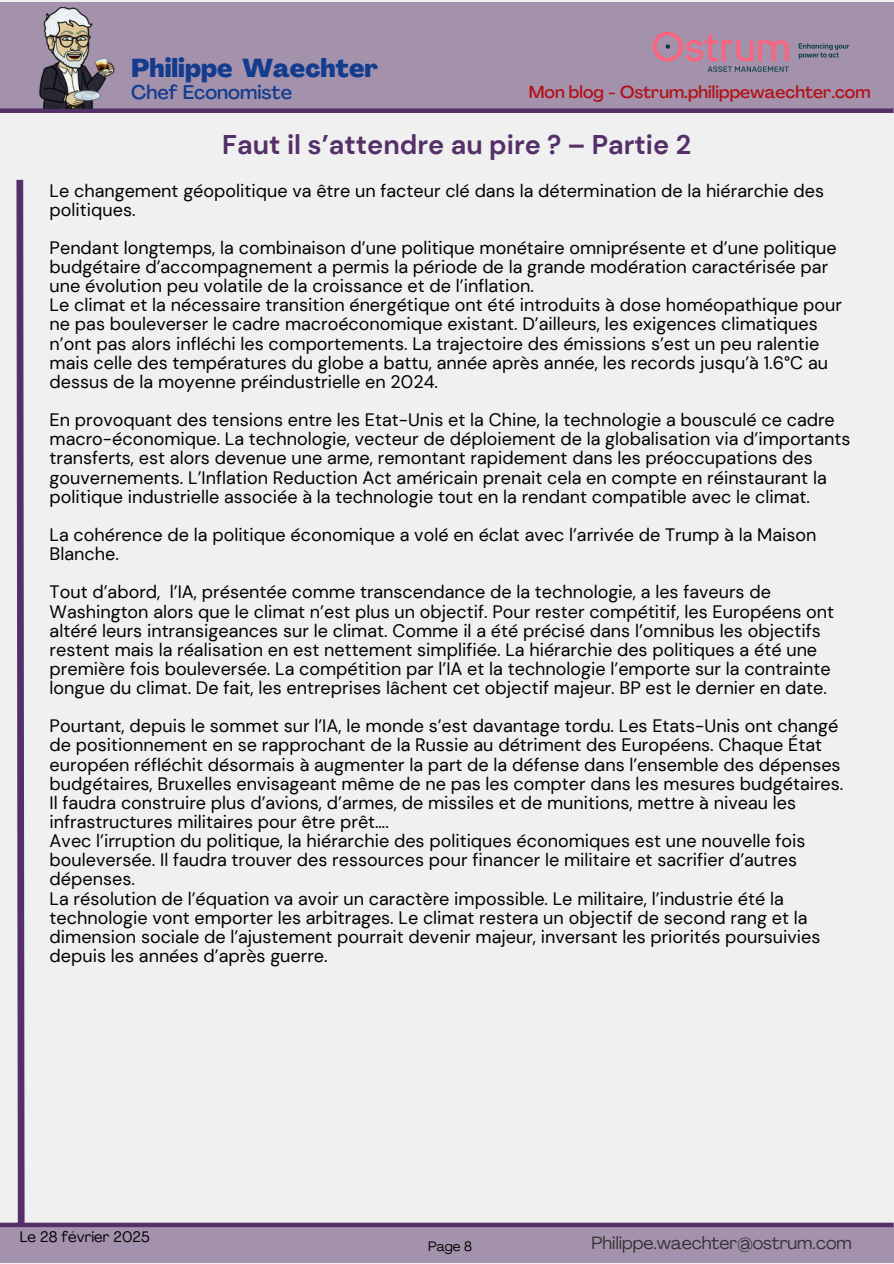
<style>
.page{position:relative;width:894px;height:1264px;background:#fff}
.page>*{position:absolute;margin:0;border:0;box-sizing:border-box;transform-origin:0 0}
.t1{font:700 27px "DM Sans";color:#553068}
.t2{font:800 25.5px "Agrandir";color:#143c8d}
.t3{font:500 19.5px "Agrandir";color:#143c8d}
.t4{font:18px/19.2px "DM Sans";color:#000}
.t5{font:17.55px "Agrandir";color:#313131}
.t6{font:500 17.1px "Agrandir";color:#b21218}
.t7{font:15px "Agrandir";color:#000}
.t8{font:13.5px "Agrandir";color:#000}
</style>
<div class="page">
<div style="left:0;top:0;width:893px;height:1263px;background:#f0f0f0"></div>
<div style="left:0;top:108px;width:893px;height:5px;background:#553068"></div>
<div style="left:0;top:1225px;width:893px;height:37px;background:#a492ad"></div>
<div style="left:0;top:1222px;width:893px;height:5px;background:#553068"></div>
<div style="left:0;top:2px;width:893px;height:106px;background:#a492ad"></div>
<img style="left:39px;top:6px;width:76px;height:102px">
<svg style="left:13px;top:179px;width:15px;height:1049px"></svg>
<img style="left:652px;top:31px;width:198px;height:41px">
<h3 class="t2" style="left:131px;top:57px;width:248px">Philippe Waechter</h3>
<h3 class="t3" style="left:131px;top:84px;width:162px">Chef Economiste</h3>
<p class="t6" style="left:528px;top:85px;width:343px">Mon blog - Ostrum.philippewaechter.com</p>
<h3 class="t1" style="left:222px;top:127px;width:470px">Faut il s’attendre au pire ? – Partie 2</h3>
<p class="t4" style="left:50px;top:181px;width:775px">Le changement géopolitique va être un facteur clé dans la détermination de la hiérarchie des politiques.</p>
<h1 class="t4" style="left:50px;top:238px;width:793px">Pendant longtemps, la combinaison d’une politique monétaire omniprésente et d’une politique budgétaire d’accompagnement a permis la période de la grande modération caractérisée par une évolution peu volatile de la croissance et de l’inflation.<br>Le climat et la nécessaire transition énergétique ont été introduits à dose homéopathique pour ne pas bouleverser le cadre macroéconomique existant. D’ailleurs, les exigences climatiques n’ont pas alors infléchi les comportements. La trajectoire des émissions s’est un peu ralentie mais celle des températures du globe a battu, année après année, les records jusqu’à 1.6°C au dessus de la moyenne préindustrielle en 2024.</h1>
<p class="t4" style="left:50px;top:410px;width:802px">En provoquant des tensions entre les Etat-Unis et la Chine, la technologie a bousculé ce cadre macro-économique. La technologie, vecteur de déploiement de la globalisation via d’importants transferts, est alors devenue une arme, remontant rapidement dans les préoccupations des gouvernements. L’Inflation Reduction Act américain prenait cela en compte en réinstaurant la politique industrielle associée à la technologie tout en la rendant compatible avec le climat.</p>
<h2 class="t4" style="left:50px;top:525px;width:768px">La cohérence de la politique économique a volé en éclat avec l’arrivée de Trump à la Maison<br>Blanche.</h2>
<p class="t4" style="left:50px;top:582px;width:785px">Tout d’abord, l’IA, présentée comme transcendance de la technologie, a les faveurs de Washington alors que le climat n’est plus un objectif. Pour rester compétitif, les Européens ont altéré leurs intransigeances sur le climat. Comme il a été précisé dans l’omnibus les objectifs restent mais la réalisation en est nettement simplifiée. La hiérarchie des politiques a été une première fois bouleversée. La compétition par l’IA et la technologie l’emporte sur la contrainte longue du climat. De fait, les entreprises lâchent cet objectif majeur. BP est le dernier en date.</p>
<h1 class="t4" style="left:50px;top:716px;width:795px">Pourtant, depuis le sommet sur l’IA, le monde s’est davantage tordu. Les Etats-Unis ont changé de positionnement en se rapprochant de la Russie au détriment des Européens. Chaque État européen réfléchit désormais à augmenter la part de la défense dans l’ensemble des dépenses budgétaires, Bruxelles envisageant même de ne pas les compter dans les mesures budgétaires.<br>Il faudra construire plus d’avions, d’armes, de missiles et de munitions, mettre à niveau les infrastructures militaires pour être prêt….<br>Avec l’irruption du politique, la hiérarchie des politiques économiques est une nouvelle fois bouleversée. Il faudra trouver des ressources pour financer le militaire et sacrifier d’autres dépenses.<br>La résolution de l’équation va avoir un caractère impossible. Le militaire, l’industrie été la technologie vont emporter les arbitrages. Le climat restera un objectif de second rang et la dimension sociale de l’ajustement pourrait devenir majeur, inversant les priorités poursuivies depuis les années d’après guerre.</h1>
<h3 class="t7" style="left:20px;top:1230px;width:131px">Le 28 février 2025</h3>
<h3 class="t8" style="left:428px;top:1241px;width:45px">Page 8</h3>
<h3 class="t5" style="left:591px;top:1235px;width:262px">Philippe.waechter@ostrum.com</h3>
</div>
